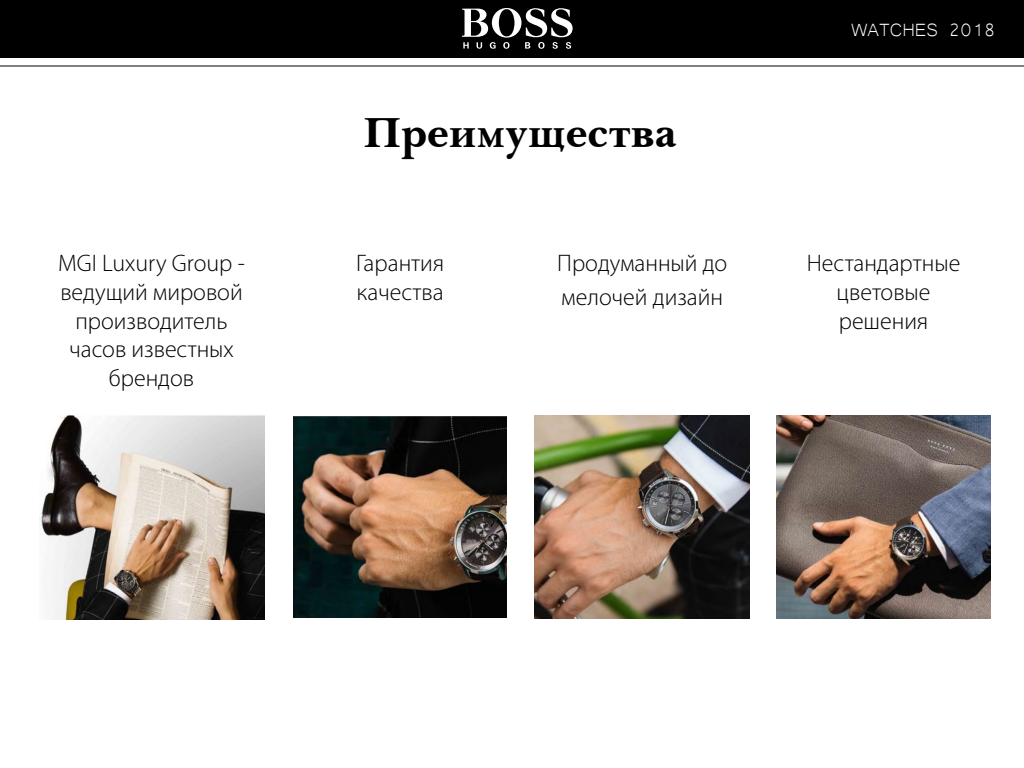
<style>
.page{position:relative;width:1024px;height:768px;background:#fff}
.page>*{position:absolute;margin:0;border:0;box-sizing:border-box;transform-origin:0 0}
.t1{font:700 43px "Baskerville BT";color:#000}
.t2{font:300 24px/28.8px "Myriad Pro";color:#000}
.t3{font:23px "Microsoft Yi Baiti";color:#fff}
</style>
<div class="page">
<div style="left:0;top:0;width:1024px;height:58px;background:#000"></div>
<svg style="left:462px;top:8px;width:111px;height:41px"></svg>
<hr style="left:0;top:66px;width:1024px;height:1px;background:#000">
<img style="left:535px;top:416px;width:215px;height:203px">
<img style="left:776px;top:416px;width:215px;height:203px">
<img style="left:39px;top:415px;width:225px;height:205px">
<img style="left:294px;top:417px;width:212px;height:201px">
<h1 class="t1" style="left:363px;top:103px;width:315px">Преимущества</h1>
<p class="t3" style="left:851px;top:16px;width:146px">WATCHES 2018</p>
<p class="t2" style="left:58px;top:249px;width:188px;text-align:center">MGI Luxury Group - ведущий мировой производитель часов известных брендов</p>
<p class="t2" style="left:356px;top:249px;width:90px">Гарантия качества</p>
<p class="t2" style="left:557px;top:247px;width:172px;line-height:33.8px">Продуманный до мелочей дизайн</p>
<p class="t2" style="left:807px;top:249px;width:155px;text-align:center">Нестандартные цветовые решения</p>
</div>
